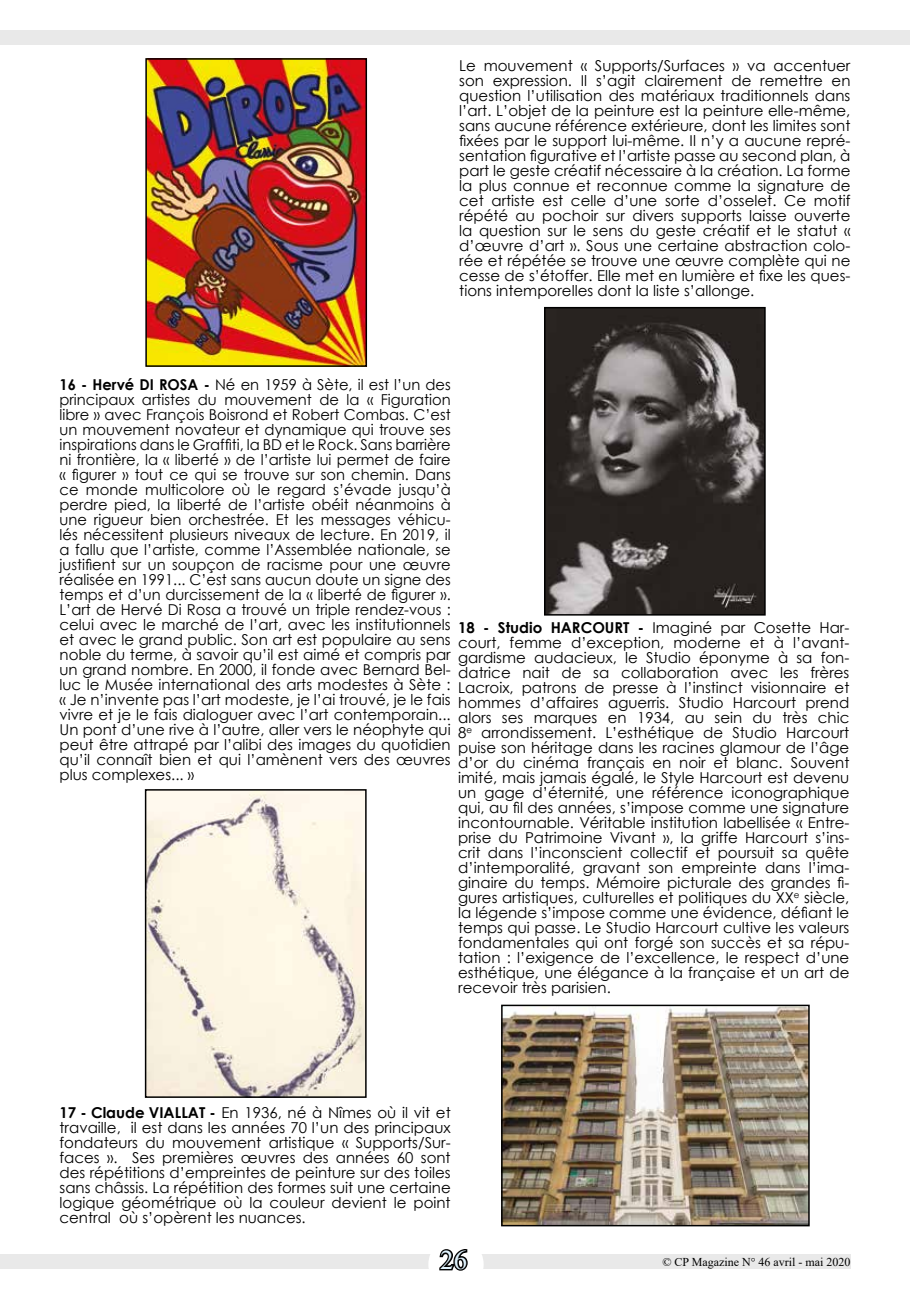
<style>
.page{position:relative;width:910px;height:1293px;background:#fff}
.page>*{position:absolute;margin:0;border:0;box-sizing:border-box;transform-origin:0 0}
.t1{font:27px "Times New Roman";color:#dff2fd}
.t2{font:15px/15px "Century Gothic";color:#000;text-align:justify}
.t3{font:12px "Times New Roman";color:#000}
.s1{font-weight:700}
</style>
<div class="page">
<div style="left:0;top:1254px;width:850px;height:14px;background:#e9e9e9"></div>
<div style="left:0;top:30px;width:910px;height:14px;background:#e9e9e9"></div>
<div style="left:428px;top:1236px;width:56px;height:56px;background:#fff;border-radius:50%"></div>
<svg style="left:439px;top:1249px;width:29px;height:22px"></svg>
<img style="left:148px;top:61px;width:216px;height:303px">
<div style="left:145px;top:58px;width:222px;height:309px;border:2px solid #000"></div>
<img style="left:148px;top:792px;width:216px;height:303px">
<div style="left:145px;top:789px;width:222px;height:309px;border:2px solid #000"></div>
<img style="left:547px;top:310px;width:216px;height:302px">
<div style="left:544px;top:307px;width:222px;height:308px;border:2px solid #000"></div>
<img style="left:504px;top:1007px;width:303px;height:216px">
<div style="left:501px;top:1004px;width:309px;height:222px;border:2px solid #000"></div>
<p class="t2" style="left:459px;top:58px;width:393px">Le mouvement « Supports/Surfaces » va accentuer son expression. Il s’agit clairement de remettre en question l’utilisation des matériaux traditionnels dans l’art. L’objet de la peinture est la peinture elle-même, sans aucune référence extérieure, dont les limites sont fixées par le support lui-même. Il n’y a aucune repré&shy;sentation figurative et l’artiste passe au second plan, à part le geste créatif nécessaire à la création. La forme la plus connue et reconnue comme la signature de cet artiste est celle d’une sorte d’osselet. Ce motif répété au pochoir sur divers supports laisse ouverte la question sur le sens du geste créatif et le statut « d’œuvre d’art ». Sous une certaine abstraction colo&shy;rée et répétée se trouve une œuvre complète qui ne cesse de s’étoffer. Elle met en lumière et fixe les ques&shy;tions intemporelles dont la liste s’allonge.</p>
<p class="t2" style="left:60px;top:376px;width:393px"><span class="s1">16 - Hervé DI ROSA -</span> Né en 1959 à Sète, il est l’un des principaux artistes du mouvement de la « Figuration libre » avec François Boisrond et Robert Combas. C’est un mouvement novateur et dynamique qui trouve ses inspirations dans le Graffiti, la BD et le Rock. Sans barrière ni frontière, la « liberté » de l’artiste lui permet de faire « figurer » tout ce qui se trouve sur son chemin. Dans ce monde multicolore où le regard s’évade jusqu’à perdre pied, la liberté de l’artiste obéit néanmoins à une rigueur bien orchestrée. Et les messages véhicu&shy;lés nécessitent plusieurs niveaux de lecture. En 2019, il a fallu que l’artiste, comme l’Assemblée nationale, se justifient sur un soupçon de racisme pour une œuvre réalisée en 1991... C’est sans aucun doute un signe des temps et d’un durcissement de la « liberté de figurer ».<br>L’art de Hervé Di Rosa a trouvé un triple rendez-vous : celui avec le marché de l’art, avec les institutionnels et avec le grand public. Son art est populaire au sens noble du terme, à savoir qu’il est aimé et compris par un grand nombre. En 2000, il fonde avec Bernard Bel&shy;luc le Musée international des arts modestes à Sète : « Je n’invente pas l’art modeste, je l’ai trouvé, je le fais vivre et je le fais dialoguer avec l’art contemporain...<br>Un pont d’une rive à l’autre, aller vers le néophyte qui peut être attrapé par l’alibi des images du quotidien qu’il connaît bien et qui l’amènent vers des œuvres plus complexes... »</p>
<p class="t2" style="left:458px;top:619px;width:393px"><span class="s1">18 - Studio HARCOURT -</span> Imaginé par Cosette Har&shy;court, femme d’exception, moderne et à l’avant&shy;gardisme audacieux, le Studio éponyme à sa fon&shy;datrice nait de sa collaboration avec les frères Lacroix, patrons de presse à l’instinct visionnaire et hommes d’affaires aguerris. Studio Harcourt prend alors ses marques en 1934, au sein du très chic 8<sup>e</sup> arrondissement. L’esthétique de Studio Harcourt puise son héritage dans les racines glamour de l’âge d’or du cinéma français en noir et blanc. Souvent imité, mais jamais égalé, le Style Harcourt est devenu un gage d’éternité, une référence iconographique qui, au fil des années, s’impose comme une signature incontournable. Véritable institution labellisée « Entre&shy;prise du Patrimoine Vivant », la griffe Harcourt s’ins&shy;crit dans l’inconscient collectif et poursuit sa quête d’intemporalité, gravant son empreinte dans l’ima&shy;ginaire du temps. Mémoire picturale des grandes fi&shy;gures artistiques, culturelles et politiques du XX<sup>e</sup> siècle, la légende s’impose comme une évidence, défiant le temps qui passe. Le Studio Harcourt cultive les valeurs fondamentales qui ont forgé son succès et sa répu&shy;tation : l’exigence de l’excellence, le respect d’une esthétique, une élégance à la française et un art de recevoir très parisien.</p>
<p class="t2" style="left:60px;top:1105px;width:393px"><span class="s1">17 - Claude VIALLAT -</span> En 1936, né à Nîmes où il vit et travaille, il est dans les années 70 l’un des principaux fondateurs du mouvement artistique « Supports/Sur&shy;faces ». Ses premières œuvres des années 60 sont des répétitions d’empreintes de peinture sur des toiles sans châssis. La répétition des formes suit une certaine logique géométrique où la couleur devient le point central où s’opèrent les nuances.</p>
<h1 class="t1" style="left:440px;top:1240px;width:28px">26</h1>
<p class="t3" style="left:662px;top:1253px;width:190px">© CP Magazine N° 46 avril - mai 2020</p>
</div>
